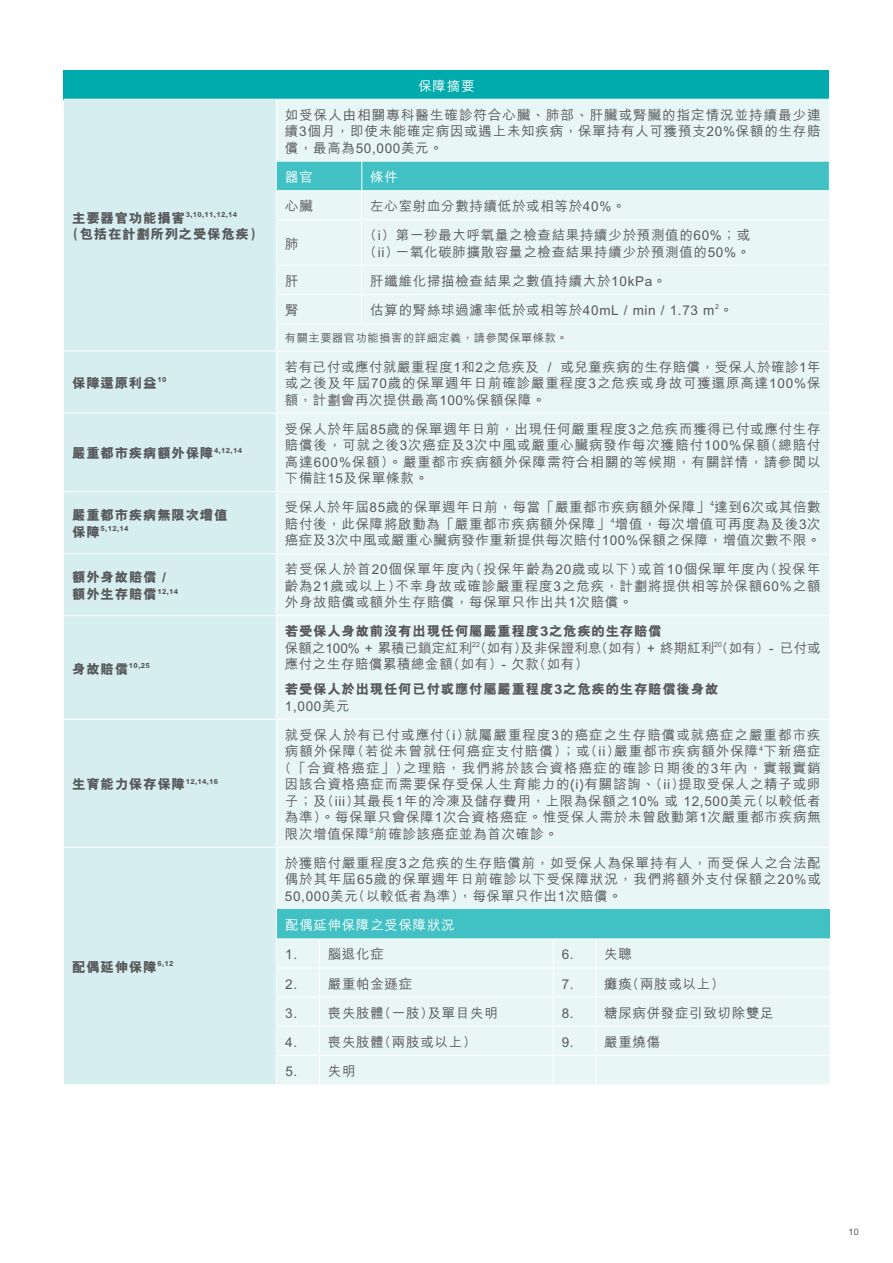
<style>
.page{position:relative;width:893px;height:1263px;background:#fff}
.page>*{position:absolute;margin:0;border:0;box-sizing:border-box;transform-origin:0 0}
.t1{font:500 13.5px/16.5px "M Hei HK";letter-spacing:.05em;color:#57585a;text-align:justify}
.t2{font:800 13.5px/17.5px "M Hei HK";letter-spacing:.05em;color:#57585a}
.t3{font:500 13.5px/16.5px "M Hei HK";color:#57585a}
.t4{font:500 13.5px "M Hei HK";letter-spacing:.05em;color:#fff}
.t5{font:500 11.25px "M Hei HK";letter-spacing:.05em;color:#57585a}
.t6{font:500 9px "M Hei HK";color:#57585a}
.t7{font:800 7.05px "M Hei HK";letter-spacing:.05em;color:#57585a}
.s1{font-size:13.5px}
.s2{font-weight:800}
</style>
<div class="page">
<div style="left:64px;top:70px;width:765px;height:29px;background:#00aaad"></div>
<div style="left:64px;top:100px;width:212px;height:984px;background:#d6eeef"></div>
<div style="left:277px;top:100px;width:552px;height:809px;background:#e9f6f6"></div>
<hr style="left:276px;top:161px;width:553px;height:1px;background:#fff">
<hr style="left:276px;top:323px;width:553px;height:1px;background:#fff">
<hr style="left:64px;top:351px;width:212px;height:1px;background:#fff">
<hr style="left:276px;top:351px;width:553px;height:1px;background:#fff">
<hr style="left:64px;top:413px;width:212px;height:1px;background:#fff">
<hr style="left:276px;top:413px;width:553px;height:1px;background:#fff">
<hr style="left:64px;top:491px;width:212px;height:1px;background:#fff">
<hr style="left:276px;top:491px;width:553px;height:1px;background:#fff">
<hr style="left:64px;top:553px;width:212px;height:1px;background:#fff">
<hr style="left:276px;top:553px;width:553px;height:1px;background:#fff">
<hr style="left:64px;top:615px;width:212px;height:1px;background:#fff">
<hr style="left:276px;top:615px;width:553px;height:1px;background:#fff">
<hr style="left:64px;top:719px;width:212px;height:1px;background:#fff">
<hr style="left:276px;top:719px;width:553px;height:1px;background:#fff">
<hr style="left:64px;top:847px;width:212px;height:1px;background:#fff">
<hr style="left:276px;top:847px;width:553px;height:1px;background:#fff">
<div style="left:277px;top:220px;width:552px;height:103px;background:#e9f6f6"></div>
<hr style="left:277px;top:219px;width:85px;height:1px;background:#fff">
<hr style="left:362px;top:219px;width:467px;height:1px;background:#fff">
<hr style="left:277px;top:265px;width:85px;height:1px;background:#fff">
<hr style="left:362px;top:265px;width:467px;height:1px;background:#fff">
<hr style="left:277px;top:294px;width:85px;height:1px;background:#fff">
<hr style="left:362px;top:294px;width:467px;height:1px;background:#fff">
<svg style="left:277px;top:162px;width:552px;height:57px;background:#96dcdd"></svg>
<hr style="left:361px;top:220px;width:1px;height:45px;background:#fff">
<svg style="left:361px;top:266px;width:1px;height:57px"></svg>
<div style="left:277px;top:910px;width:553px;height:29px;background:#41c1c4"></div>
<div style="left:277px;top:939px;width:553px;height:145px;background:#e9f6f6"></div>
<hr style="left:277px;top:938px;width:42px;height:1px;background:#fff">
<hr style="left:319px;top:938px;width:234px;height:1px;background:#fff">
<hr style="left:553px;top:938px;width:43px;height:1px;background:#fff">
<hr style="left:596px;top:938px;width:234px;height:1px;background:#fff">
<hr style="left:277px;top:967px;width:42px;height:1px;background:#fff">
<hr style="left:319px;top:967px;width:234px;height:1px;background:#fff">
<hr style="left:553px;top:967px;width:43px;height:1px;background:#fff">
<hr style="left:596px;top:967px;width:234px;height:1px;background:#fff">
<hr style="left:277px;top:997px;width:42px;height:1px;background:#fff">
<hr style="left:319px;top:997px;width:234px;height:1px;background:#fff">
<hr style="left:553px;top:997px;width:43px;height:1px;background:#fff">
<hr style="left:596px;top:997px;width:234px;height:1px;background:#fff">
<hr style="left:277px;top:1026px;width:42px;height:1px;background:#fff">
<hr style="left:319px;top:1026px;width:234px;height:1px;background:#fff">
<hr style="left:553px;top:1026px;width:43px;height:1px;background:#fff">
<hr style="left:596px;top:1026px;width:234px;height:1px;background:#fff">
<hr style="left:277px;top:1055px;width:42px;height:1px;background:#fff">
<hr style="left:319px;top:1055px;width:234px;height:1px;background:#fff">
<hr style="left:553px;top:1055px;width:43px;height:1px;background:#fff">
<hr style="left:596px;top:1055px;width:234px;height:1px;background:#fff">
<svg style="left:319px;top:939px;width:1px;height:145px"></svg>
<svg style="left:553px;top:939px;width:1px;height:145px"></svg>
<svg style="left:595px;top:939px;width:1px;height:145px"></svg>
<p class="t7" style="left:72px;top:210px;width:166px"><span class="s1">主要器官功能損害</span>3,10,11,12,14</p>
<p class="t2" style="left:72px;top:226px;width:186px">(包括在計劃所列之受保危疾)</p>
<p class="t2" style="left:72px;top:374px;width:96px">保障還原利益<sup>10</sup></p>
<p class="t2" style="left:72px;top:445px;width:171px">嚴重都市疾病額外保障<sup>4,12,14</sup></p>
<p class="t2" style="left:72px;top:507px;width:157px">嚴重都市疾病無限次增值</p>
<p class="t7" style="left:72px;top:524px;width:58px"><span class="s1">保障</span>5,12,14</p>
<p class="t4" style="left:418px;top:76px;width:58px">保障摘要</p>
<p class="t1" style="left:285px;top:105px;width:537px">如受保人由相關專科醫生確診符合心臟、肺部、肝臟或腎臟的指定情況並持續最少連續3個月，即使未能確定病因或遇上未知疾病，保單持有人可獲預支20%保額的生存賠償，最高為50,000美元。</p>
<p class="t4" style="left:285px;top:167px;width:29px">器官</p>
<p class="t4" style="left:370px;top:167px;width:29px">條件</p>
<p class="t1" style="left:285px;top:197px;width:29px">心臟</p>
<p class="t1" style="left:370px;top:197px;width:257px">左心室射血分數持續低於或相等於40%。</p>
<p class="t1" style="left:285px;top:234px;width:15px">肺</p>
<p class="t1" style="left:370px;top:226px;width:381px">(i) 第一秒最大呼氧量之檢查結果持續少於預測值的60%；或(ii) 一氧化碳肺擴散容量之檢查結果持續少於預測值的50%。</p>
<p class="t1" style="left:285px;top:272px;width:15px">肝</p>
<p class="t1" style="left:370px;top:272px;width:298px">肝纖維化掃描檢查結果之數值持續大於10kPa。</p>
<p class="t1" style="left:285px;top:301px;width:15px">腎</p>
<p class="t1" style="left:370px;top:301px;width:364px">估算的腎絲球過濾率低於或相等於40mL / min / 1.73 m<sup>2</sup>。</p>
<p class="t5" style="left:285px;top:330px;width:284px">有關主要器官功能損害的詳細定義，請參閱保單條款。</p>
<p class="t1" style="left:285px;top:357px;width:537px">若有已付或應付就嚴重程度1和2之危疾及 / 或兒童疾病的生存賠償，受保人於確診1年或之後及年屆70歲的保單週年日前確診嚴重程度3之危疾或身故可獲還原高達100%保額，計劃會再次提供最高100%保額保障。</p>
<p class="t1" style="left:285px;top:419px;width:537px">受保人於年屆85歲的保單週年日前，出現任何嚴重程度3之危疾而獲得已付或應付生存賠償後，可就之後3次癌症及3次中風或嚴重心臟病發作每次獲賠付100%保額(總賠付高達600%保額)。嚴重都市疾病額外保障需符合相關的等候期，有關詳情，請參閱以下備註15及保單條款。</p>
<p class="t1" style="left:285px;top:498px;width:537px">受保人於年屆85歲的保單週年日前，每當「嚴重都市疾病額外保障」<sup>4</sup>達到6次或其倍數賠付後，此保障將啟動為「嚴重都市疾病額外保障」<sup>4</sup>增值，每次增值可再度為及後3次癌症及3次中風或嚴重心臟病發作重新提供每次賠付100%保額之保障，增值次數不限。</p>
<p class="t2" style="left:72px;top:568px;width:107px">額外身故賠償 /額外生存賠償<sup>12,14</sup></p>
<p class="t1" style="left:285px;top:560px;width:537px">若受保人於首20個保單年度內(投保年齡為20歲或以下)或首10個保單年度內(投保年齡為21歲或以上)不幸身故或確診嚴重程度3之危疾，計劃將提供相等於保額60%之額外身故賠償或額外生存賠償，每保單只作出共1次賠償。</p>
<p class="t7" style="left:72px;top:660px;width:79px"><span class="s1">身故賠償</span>10,25</p>
<p class="t2" style="left:72px;top:776px;width:147px">生育能力保存保障<sup>12,14,16</sup></p>
<p class="t2" style="left:72px;top:958px;width:103px">配偶延伸保障<sup>6,12</sup></p>
<p class="t3" style="left:285px;top:622px;width:537px"><span class="s2">若受保人身故前沒有出現任何屬嚴重程度3之危疾的生存賠償<br></span>保額之100% + 累積已鎖定紅利<sup>22</sup>(如有)及非保證利息(如有) + 終期紅利<sup>20</sup>(如有) - 已付或應付之生存賠償累積總金額(如有) - 欠款(如有)</p>
<p class="t2" style="left:285px;top:681px;width:435px">若受保人於出現任何已付或應付屬嚴重程度3之危疾的生存賠償後身故</p>
<p class="t1" style="left:285px;top:696px;width:66px">1,000美元</p>
<p class="t1" style="left:285px;top:725px;width:537px">就受保人於有已付或應付(i)就屬嚴重程度3的癌症之生存賠償或就癌症之嚴重都市疾病額外保障(若從未曾就任何癌症支付賠償)；或(ii)嚴重都市疾病額外保障<sup>4</sup>下新癌症(「合資格癌症」)之理賠，我們將於該合資格癌症的確診日期後的3年內，實報實銷因該合資格癌症而需要保存受保人生育能力的(i)有關諮詢、(ii)提取受保人之精子或卵子；及(iii)其最長1年的冷凍及儲存費用，上限為保額之10% 或 12,500美元(以較低者為準)。每保單只會保障1次合資格癌症。惟受保人需於未曾啟動第1次嚴重都市疾病無限次增值保障<sup>5</sup>前確診該癌症並為首次確診。</p>
<p class="t1" style="left:285px;top:853px;width:537px">於獲賠付嚴重程度3之危疾的生存賠償前，如受保人為保單持有人，而受保人之合法配偶於其年屆65歲的保單週年日前確診以下受保障狀況，我們將額外支付保額之20%或50,000美元(以較低者為準)，每保單只作出1次賠償。</p>
<p class="t4" style="left:285px;top:916px;width:171px">配偶延伸保障之受保障狀況</p>
<p class="t1" style="left:285px;top:945px;width:100px">1. 腦退化症</p>
<p class="t1" style="left:562px;top:945px;width:72px">6. 失聰</p>
<p class="t1" style="left:285px;top:974px;width:128px">2. 嚴重帕金遜症</p>
<p class="t1" style="left:562px;top:974px;width:157px">7. 癱瘓(兩肢或以上)</p>
<p class="t1" style="left:285px;top:1003px;width:214px">3. 喪失肢體(一肢)及單目失明</p>
<p class="t1" style="left:562px;top:1003px;width:213px">8. 糖尿病併發症引致切除雙足</p>
<p class="t1" style="left:285px;top:1032px;width:186px">4. 喪失肢體(兩肢或以上)</p>
<p class="t1" style="left:562px;top:1032px;width:100px">9. 嚴重燒傷</p>
<p class="t1" style="left:285px;top:1061px;width:72px">5. 失明</p>
<p class="t6" style="left:848px;top:1225px;width:12px">10</p>
</div>
